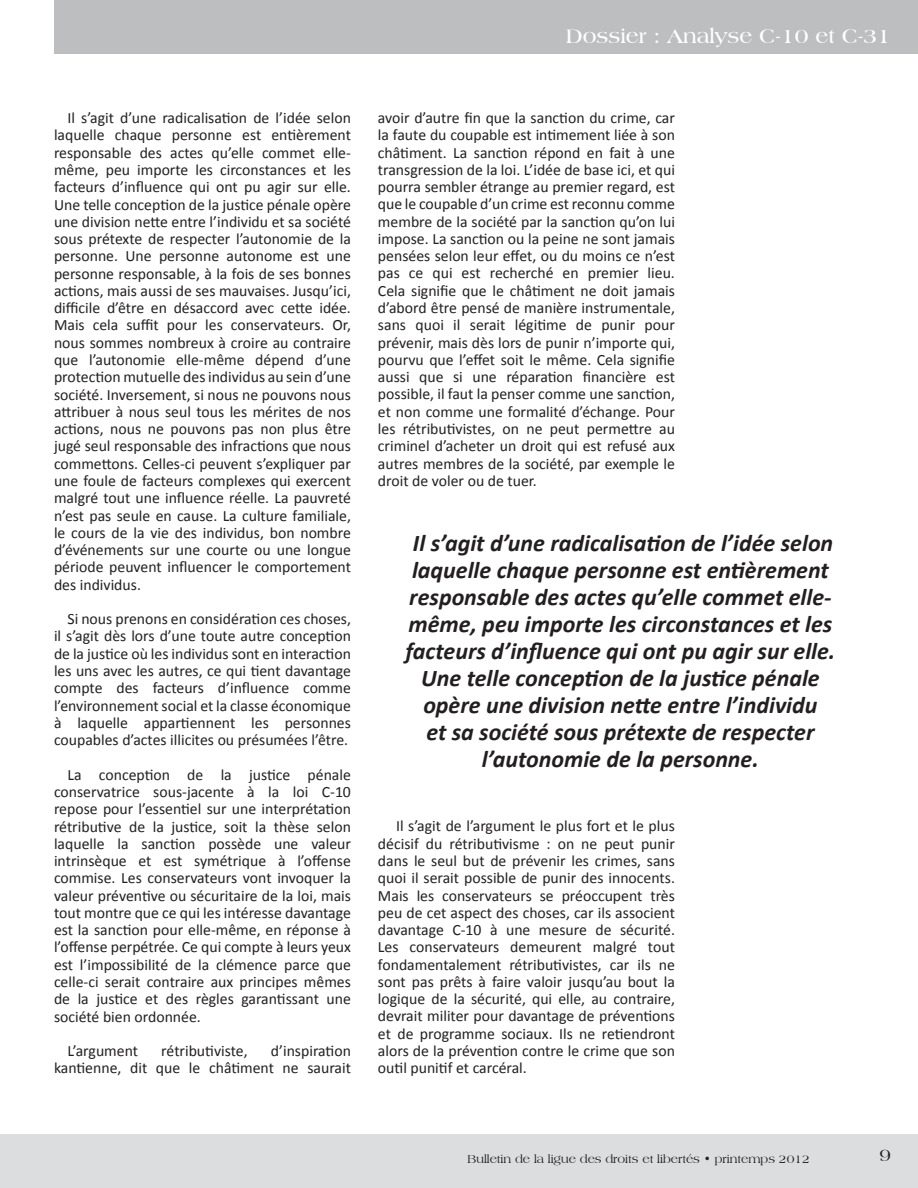
<style>
.page{position:relative;width:918px;height:1188px;background:#fff}
.page>*{position:absolute;margin:0;border:0;box-sizing:border-box;transform-origin:0 0}
.t1{font:italic 700 24px/27px "Calibri";color:#231f20;text-align:center}
.t2{font:700 21px "Americana BT";color:#fff}
.t3{font:18px "Americana BT";color:#231f20}
.t4{font:15.75px/17.2px "Calibri";color:#231f20;text-align:justify}
.t5{font:12px "Americana BT";color:#231f20}
</style>
<div class="page">
<div style="left:54px;top:0;width:864px;height:54px;background:#bcbec0"></div>
<div style="left:0;top:1134px;width:918px;height:54px;background:#dcddde"></div>
<p class="t4" style="left:54px;top:109px;width:299px;text-indent:13px">Il s’agit d’une radicalisation de l’idée selon laquelle chaque personne est entièrement responsable des actes qu’elle commet elle&shy;même, peu importe les circonstances et les facteurs d’influence qui ont pu agir sur elle.<br>Une telle conception de la justice pénale opère une division nette entre l’individu et sa société sous prétexte de respecter l’autonomie de la personne. Une personne autonome est une personne responsable, à la fois de ses bonnes actions, mais aussi de ses mauvaises. Jusqu’ici, difficile d’être en désaccord avec cette idée.<br>Mais cela suffit pour les conservateurs. Or, nous sommes nombreux à croire au contraire que l’autonomie elle-même dépend d’une protection mutuelle des individus au sein d’une société. Inversement, si nous ne pouvons nous attribuer à nous seul tous les mérites de nos actions, nous ne pouvons pas non plus être jugé seul responsable des infractions que nous commettons. Celles-ci peuvent s’expliquer par une foule de facteurs complexes qui exercent malgré tout une influence réelle. La pauvreté n’est pas seule en cause. La culture familiale, le cours de la vie des individus, bon nombre d’événements sur une courte ou une longue période peuvent influencer le comportement des individus.</p>
<p class="t4" style="left:54px;top:610px;width:299px;text-indent:13px">Si nous prenons en considération ces choses, il s’agit dès lors d’une toute autre conception de la justice où les individus sont en interaction les uns avec les autres, ce qui tient davantage compte des facteurs d’influence comme l’environnement social et la classe économique à laquelle appartiennent les personnes coupables d’actes illicites ou présumées l’être.</p>
<p class="t4" style="left:54px;top:766px;width:299px;text-indent:13px">La conception de la justice pénale conservatrice sous-jacente à la loi C-10 repose pour l’essentiel sur une interprétation rétributive de la justice, soit la thèse selon laquelle la sanction possède une valeur intrinsèque et est symétrique à l’offense commise. Les conservateurs vont invoquer la valeur préventive ou sécuritaire de la loi, mais tout montre que ce qui les intéresse davantage est la sanction pour elle-même, en réponse à l’offense perpétrée. Ce qui compte à leurs yeux est l’impossibilité de la clémence parce que celle-ci serait contraire aux principes mêmes de la justice et des règles garantissant une société bien ordonnée.</p>
<p class="t4" style="left:68px;top:1042px;width:72px">L’argument</p>
<p class="t4" style="left:161px;top:1042px;width:88px">rétributiviste,</p>
<p class="t4" style="left:54px;top:1042px;width:298px;text-align:right">d’inspiration<br>kantienne, dit que le châtiment ne saurait</p>
<h2 class="t2" style="left:566px;top:23px;width:326px">Dossier : Analyse C-10 et C-31</h2>
<p class="t4" style="left:378px;top:109px;width:299px">avoir d’autre fin que la sanction du crime, car la faute du coupable est intimement liée à son châtiment. La sanction répond en fait à une transgression de la loi. L’idée de base ici, et qui pourra sembler étrange au premier regard, est que le coupable d’un crime est reconnu comme membre de la société par la sanction qu’on lui impose. La sanction ou la peine ne sont jamais pensées selon leur effet, ou du moins ce n’est pas ce qui est recherché en premier lieu.<br>Cela signifie que le châtiment ne doit jamais d’abord être pensé de manière instrumentale, sans quoi il serait légitime de punir pour prévenir, mais dès lors de punir n’importe qui, pourvu que l’effet soit le même. Cela signifie aussi que si une réparation financière est possible, il faut la penser comme une sanction, et non comme une formalité d’échange. Pour les rétributivistes, on ne peut permettre au criminel d’acheter un droit qui est refusé aux autres membres de la société, par exemple le droit de voler ou de tuer.</p>
<p class="t1" style="left:406px;top:530px;width:431px">Il s’agit d’une radicalisation de l’idée selon laquelle chaque personne est entièrement responsable des actes qu’elle commet elle&shy;même, peu importe les circonstances et les facteurs d’influence qui ont pu agir sur elle.<br>Une telle conception de la justice pénale opère une division nette entre l’individu<br>et sa société sous prétexte de respecter l’autonomie de la personne.</p>
<p class="t4" style="left:378px;top:818px;width:299px;text-indent:18px">Il s’agit de l’argument le plus fort et le plus décisif du rétributivisme : on ne peut punir dans le seul but de prévenir les crimes, sans quoi il serait possible de punir des innocents.<br>Mais les conservateurs se préoccupent très peu de cet aspect des choses, car ils associent davantage C-10 à une mesure de sécurité.<br>Les conservateurs demeurent malgré tout fondamentalement rétributivistes, car ils ne sont pas prêts à faire valoir jusqu’au bout la logique de la sécurité, qui elle, au contraire, devrait militer pour davantage de préventions et de programme sociaux. Ils ne retiendront alors de la prévention contre le crime que son outil punitif et carcéral.</p>
<p class="t5" style="left:468px;top:1152px;width:344px">Bulletin de la ligue des droits et libertés • printemps 2012</p>
<p class="t3" style="left:879px;top:1144px;width:13px">9</p>
</div>
